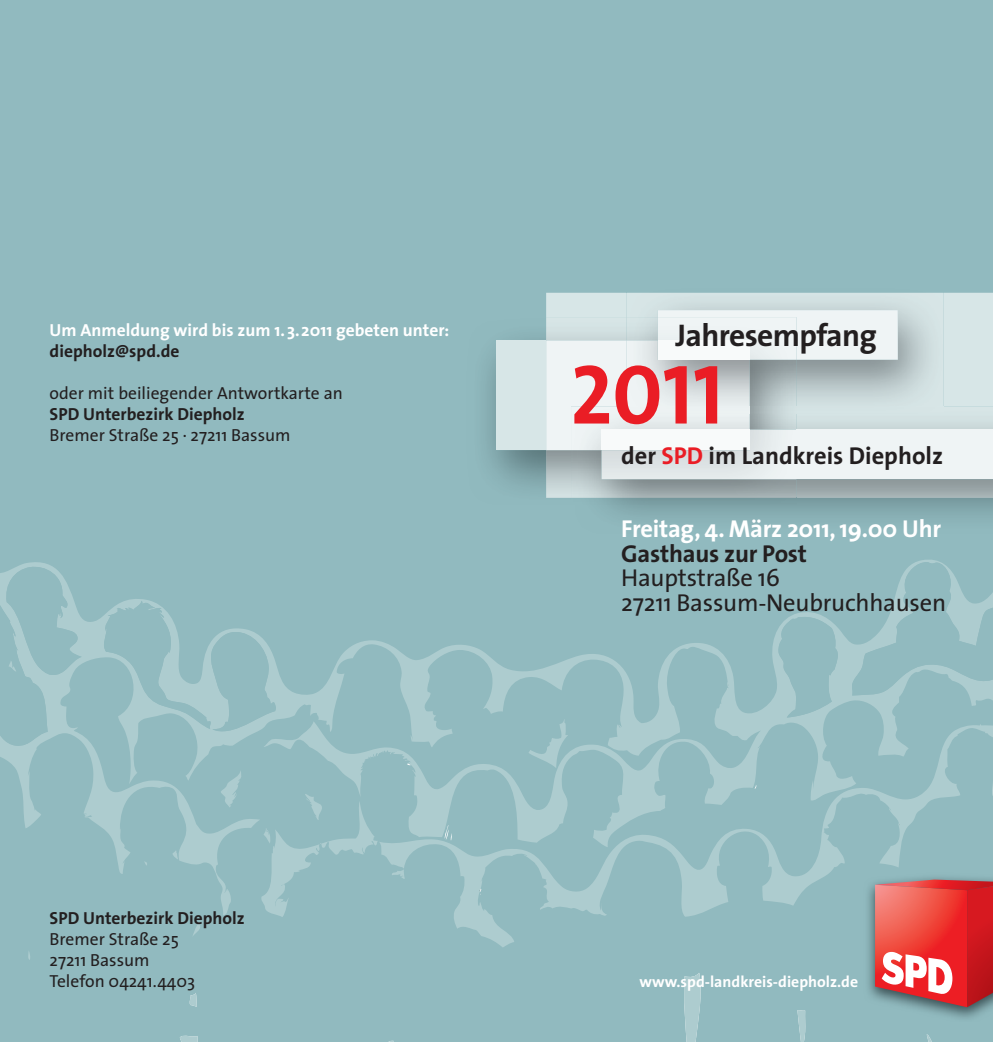
<style>
.page{position:relative;width:993px;height:1042px;background:#fff}
.page>*{position:absolute;margin:0;border:0;box-sizing:border-box;transform-origin:0 0}
.t1{font:84.88px "The Sans Bold Caps";color:#ea1d25}
.t2{font:700 31.5px "The Sans";letter-spacing:-.02em;color:#231f20}
.t3{font:700 24.5px "The Sans";color:#231f20}
.t4{font:24.5px/24.5px "The Sans";letter-spacing:-.01em;color:#231f20}
.t5{font:700 24.5px "The Sans";letter-spacing:-.01em;color:#fff}
.t6{font:17.5px/21px "The Sans";color:#231f20}
.t7{font:700 17.5px "The Sans";color:#231f20}
.t8{font:700 17.5px "The Sans";color:#fff}
.t9{font:700 15.75px "The Sans";color:#fff}
.s1{color:#ea1d25}
</style>
<div class="page">
<div style="left:0;top:0;width:992px;height:964px;background:#91babf"></div>
<div style="left:0;top:964px;width:992px;height:78px;background:#91babf"></div>
<svg style="left:0;top:562px;width:992px;height:385px"></svg>
<svg style="left:851px;top:560px;width:141px;height:135px"></svg>
<svg style="left:926px;top:1034px;width:17px;height:8px"></svg>
<svg style="left:778px;top:615px;width:62px;height:102px"></svg>
<svg style="left:797px;top:1010px;width:8px;height:32px"></svg>
<svg style="left:682px;top:973px;width:21px;height:69px"></svg>
<svg style="left:528px;top:719px;width:40px;height:49px"></svg>
<svg style="left:479px;top:888px;width:3px;height:7px"></svg>
<svg style="left:444px;top:824px;width:8px;height:22px"></svg>
<svg style="left:391px;top:869px;width:14px;height:10px"></svg>
<svg style="left:383px;top:1040px;width:15px;height:2px"></svg>
<svg style="left:260px;top:793px;width:118px;height:124px"></svg>
<svg style="left:220px;top:770px;width:23px;height:38px"></svg>
<svg style="left:101px;top:600px;width:176px;height:131px"></svg>
<svg style="left:192px;top:923px;width:12px;height:14px"></svg>
<svg style="left:180px;top:1033px;width:18px;height:9px"></svg>
<svg style="left:188px;top:992px;width:9px;height:15px"></svg>
<svg style="left:172px;top:850px;width:6px;height:9px"></svg>
<svg style="left:144px;top:861px;width:3px;height:4px"></svg>
<svg style="left:28px;top:951px;width:2px;height:9px"></svg>
<svg style="left:0;top:564px;width:82px;height:183px"></svg>
<div style="left:546px;top:293px;width:446px;height:113px;background:#d7e6e7"></div>
<img style="left:546px;top:317px;width:80px;height:181px">
<div style="left:496px;top:340px;width:50px;height:110px;background:#d7e6e7"></div>
<div style="left:546px;top:340px;width:80px;height:110px;background:#eff4f5"></div>
<img style="left:796px;top:406px;width:196px;height:92px">
<img style="left:571px;top:414px;width:225px;height:90px">
<img style="left:571px;top:406px;width:178px;height:44px">
<div style="left:796px;top:430px;width:196px;height:49px;background:#eff4f5"></div>
<img style="left:601px;top:430px;width:195px;height:49px">
<div style="left:601px;top:430px;width:148px;height:20px;background:#f8fafa"></div>
<img style="left:626px;top:292px;width:317px;height:122px">
<img style="left:626px;top:317px;width:170px;height:89px">
<img style="left:626px;top:340px;width:123px;height:66px">
<div style="left:657px;top:310px;width:240px;height:50px;background:#eff4f5"></div>
<div style="left:657px;top:317px;width:139px;height:43px;background:#eef3f4"></div>
<div style="left:657px;top:340px;width:92px;height:20px;background:#f8fafa"></div>
<img style="left:863px;top:873px;width:129px;height:148px">
<svg style="left:874px;top:879px;width:118px;height:128px;background:#dc5352"></svg>
<p class="t8" style="left:50px;top:321px;width:401px">Um Anmeldung wird bis zum 1. 3.2011 gebeten unter:</p>
<p class="t7" style="left:50px;top:342px;width:131px">diepholz@spd.de</p>
<p class="t6" style="left:50px;top:384px;width:294px">oder mit beiliegender Antwortkarte an</p>
<p class="t7" style="left:50px;top:405px;width:196px">SPD Unterbezirk Diepholz</p>
<p class="t6" style="left:50px;top:426px;width:242px">Bremer Straße 25 · 27211 Bassum</p>
<p class="t7" style="left:50px;top:909px;width:196px">SPD Unterbezirk Diepholz</p>
<p class="t6" style="left:50px;top:930px;width:147px">Bremer Straße 25<br>27211 Bassum<br>Telefon 04241.4403</p>
<h2 class="t2" style="left:675px;top:319px;width:203px">Jahresempfang</h2>
<h1 class="t1" style="left:570px;top:344px;width:155px">2011</h1>
<h3 class="t3" style="left:621px;top:443px;width:323px">der <span class="s1">SPD</span> im Landkreis Diepholz</h3>
<h3 class="t5" style="left:621px;top:516px;width:321px">Freitag, 4. März 2011, 19.00 Uhr</h3>
<h3 class="t3" style="left:621px;top:541px;width:187px">Gasthaus zur Post</h3>
<h3 class="t4" style="left:621px;top:568px;width:326px">Hauptstraße 16<br>27211 Bassum-Neubruchhausen</h3>
<p class="t9" style="left:639px;top:974px;width:220px">www.spd-landkreis-diepholz.de</p>
</div>
